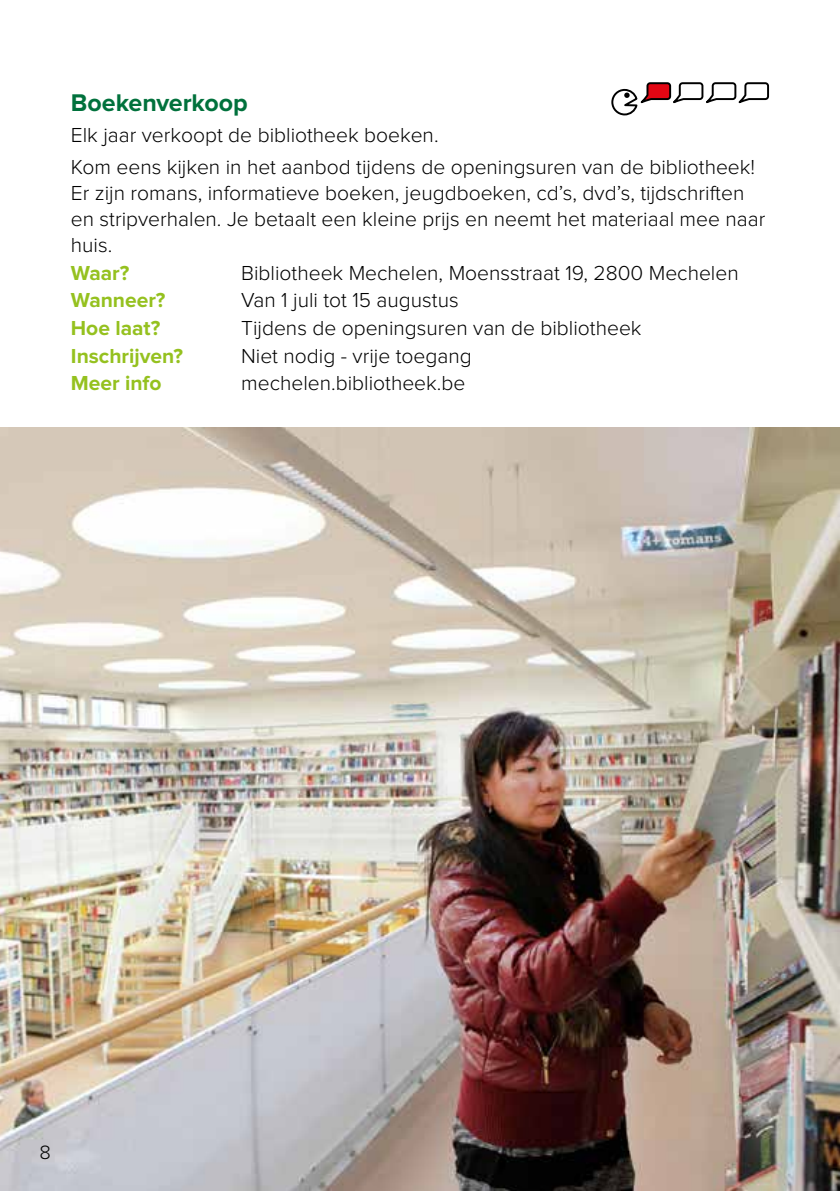
<style>
.page{position:relative;width:840px;height:1191px;background:#fff}
.page>*{position:absolute;margin:0;border:0;box-sizing:border-box;transform-origin:0 0}
.t1{font:700 25px "Proxima Nova";color:#00713c}
.t2{font:300 21px/26px "Proxima Nova";color:#000}
.t3{font:700 21px "Proxima Nova";color:#95c11f}
.t4{font:300 20px "Proxima Nova";color:#000}
</style>
<div class="page">
<svg style="left:611px;top:82px;width:158px;height:34px"></svg>
<img style="left:0;top:427px;width:839px;height:764px">
<p class="t1" style="left:71px;top:88px;width:178px">Boekenverkoop</p>
<p class="t2" style="left:71px;top:120px;width:685px;line-height:31.6px">Elk jaar verkoopt de bibliotheek boeken.<br>Kom eens kijken in het aanbod tijdens de openingsuren van de bibliotheek!</p>
<p class="t2" style="left:71px;top:180px;width:695px">Er zijn romans, informatieve boeken, jeugdboeken, cd’s, dvd’s, tijdschriften en stripverhalen. Je betaalt een kleine prijs en neemt het materiaal mee naar huis.</p>
<p class="t3" style="left:71px;top:261px;width:60px">Waar?</p>
<p class="t2" style="left:241px;top:260px;width:498px">Bibliotheek Mechelen, Moensstraat 19, 2800 Mechelen</p>
<p class="t3" style="left:71px;top:288px;width:96px">Wanneer?</p>
<p class="t2" style="left:241px;top:288px;width:219px">Van 1 juli tot 15 augustus</p>
<p class="t3" style="left:71px;top:316px;width:91px">Hoe laat?</p>
<p class="t2" style="left:241px;top:315px;width:401px">Tijdens de openingsuren van de bibliotheek</p>
<p class="t3" style="left:71px;top:344px;width:113px">Inschrijven?</p>
<p class="t2" style="left:241px;top:343px;width:232px">Niet nodig - vrije toegang</p>
<p class="t3" style="left:71px;top:371px;width:92px">Meer info</p>
<p class="t2" style="left:241px;top:371px;width:225px">mechelen.bibliotheek.be</p>
<p class="t4" style="left:40px;top:1140px;width:13px">8</p>
</div>
